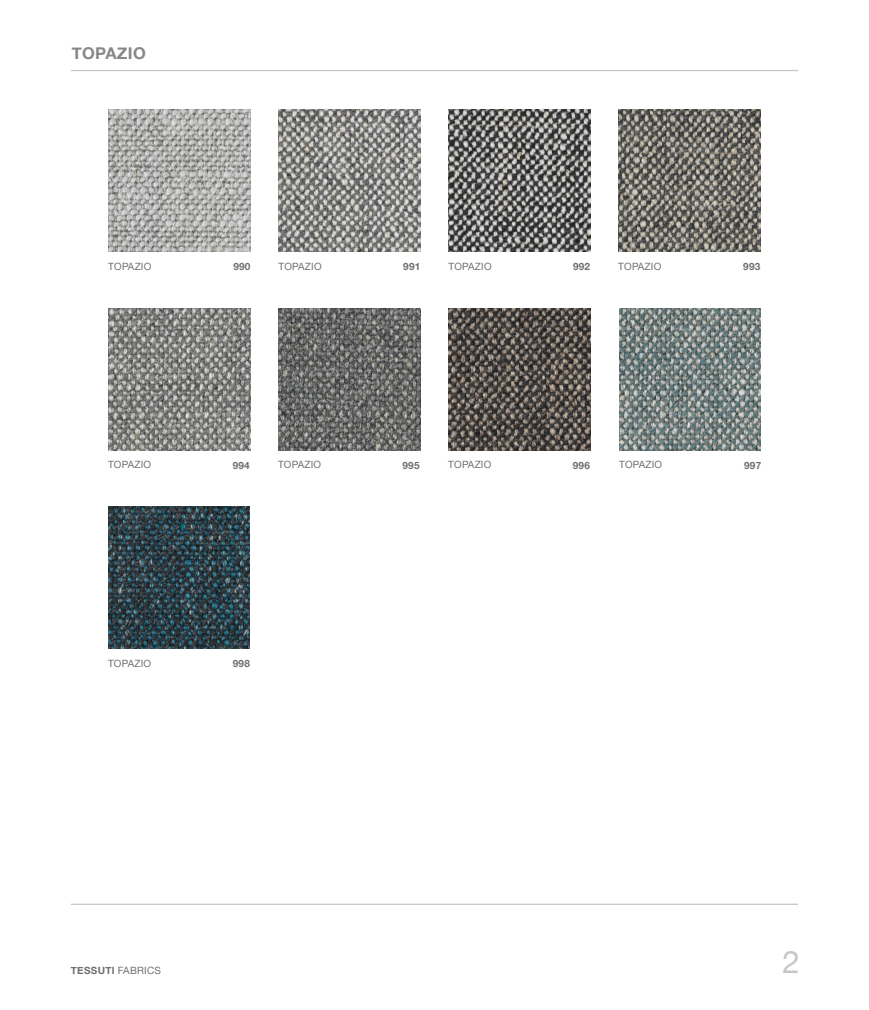
<style>
.page{position:relative;width:869px;height:1010px;background:#fff}
.page>*{position:absolute;margin:0;border:0;box-sizing:border-box;transform-origin:0 0}
.t1{font:31.25px "Helvetica Neue";color:#c6c6c6}
.t2{font:700 16.25px "Helvetica Neue";letter-spacing:.02em;color:#878787}
.t3{font:10px "Helvetica Neue";letter-spacing:.02em;color:#706f6f}
.t4{font:700 10px "Helvetica Neue";letter-spacing:.02em;color:#706f6f}
.s1{font-weight:400}
</style>
<div class="page">
<hr style="left:71px;top:904px;width:726px;height:1px;background:#c6c6c6">
<hr style="left:71px;top:70px;width:726px;height:1px;background:#c6c6c6">
<img style="left:108px;top:110px;width:142px;height:142px">
<img style="left:279px;top:110px;width:141px;height:142px">
<img style="left:448px;top:110px;width:142px;height:142px">
<img style="left:619px;top:308px;width:141px;height:142px">
<img style="left:108px;top:507px;width:142px;height:141px">
<img style="left:618px;top:110px;width:142px;height:142px">
<img style="left:108px;top:308px;width:142px;height:142px">
<img style="left:448px;top:308px;width:142px;height:142px">
<img style="left:279px;top:308px;width:141px;height:142px">
<h2 class="t2" style="left:72px;top:43px;width:75px">TOPAZIO</h2>
<p class="t3" style="left:108px;top:260px;width:45px">TOPAZIO</p>
<p class="t3" style="left:278px;top:260px;width:45px">TOPAZIO</p>
<p class="t3" style="left:448px;top:260px;width:45px">TOPAZIO</p>
<p class="t4" style="left:233px;top:260px;width:19px">990</p>
<p class="t4" style="left:403px;top:260px;width:19px">991</p>
<p class="t4" style="left:572px;top:260px;width:19px">992</p>
<p class="t3" style="left:618px;top:260px;width:45px">TOPAZIO</p>
<p class="t3" style="left:108px;top:459px;width:45px">TOPAZIO</p>
<p class="t3" style="left:278px;top:459px;width:45px">TOPAZIO</p>
<p class="t3" style="left:448px;top:459px;width:45px">TOPAZIO</p>
<p class="t4" style="left:233px;top:459px;width:19px">994</p>
<p class="t4" style="left:402px;top:459px;width:19px">995</p>
<p class="t4" style="left:572px;top:459px;width:19px">996</p>
<p class="t3" style="left:618px;top:459px;width:45px">TOPAZIO</p>
<p class="t3" style="left:108px;top:657px;width:45px">TOPAZIO</p>
<p class="t4" style="left:233px;top:657px;width:19px">998</p>
<p class="t4" style="left:743px;top:260px;width:19px">993</p>
<p class="t4" style="left:743px;top:459px;width:19px">997</p>
<p class="t4" style="left:71px;top:964px;width:91px">TESSUTI <span class="s1">FABRICS</span></p>
<h1 class="t1" style="left:782px;top:943px;width:19px">2</h1>
</div>
